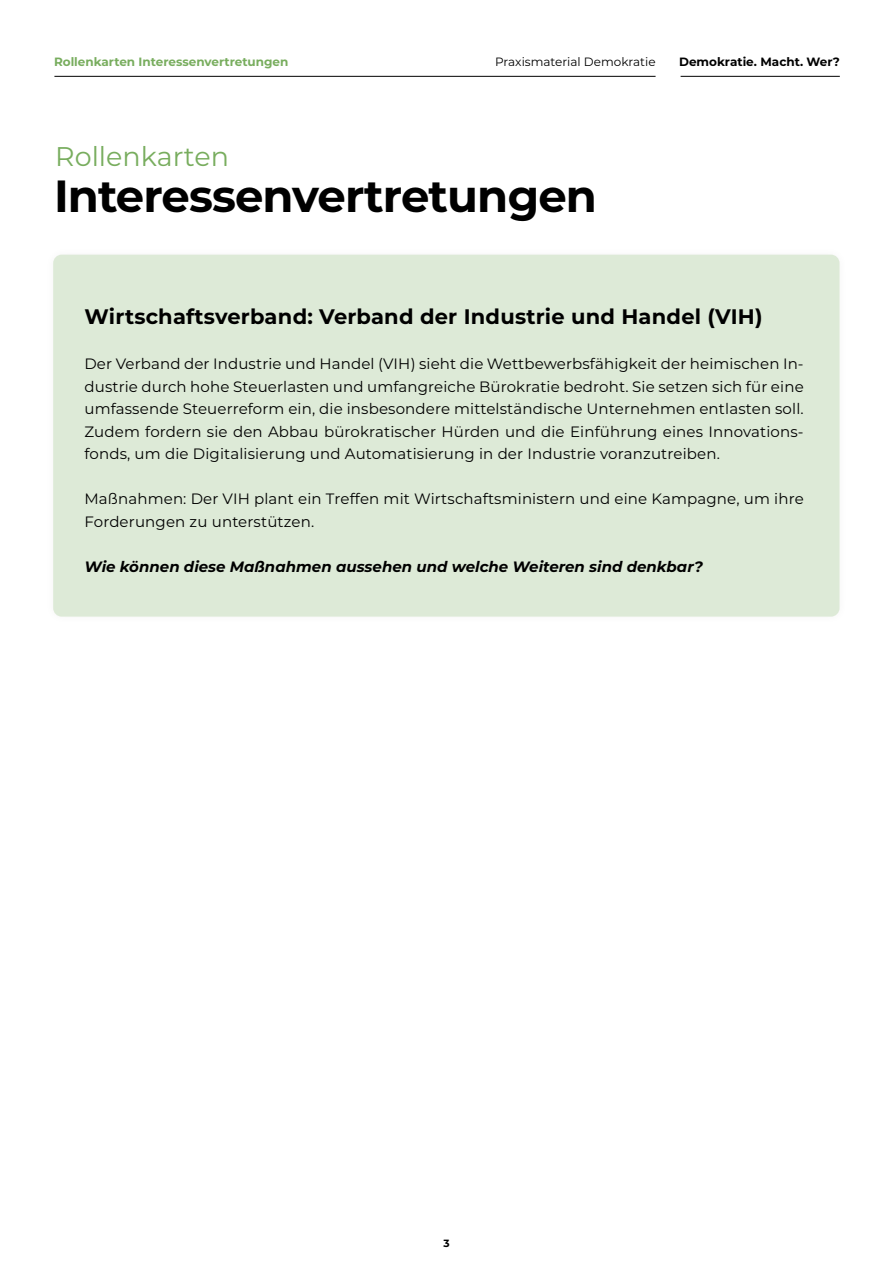
<style>
.page{position:relative;width:893px;height:1263px;background:#fff}
.page>*{position:absolute;margin:0;border:0;box-sizing:border-box;transform-origin:0 0}
.t1{font:700 45px "Montserrat";letter-spacing:-.02em;color:#000}
.t2{font:27px "Montserrat";color:#78ad5e}
.t3{font:700 21px "Montserrat";letter-spacing:.01em;color:#000}
.t4{font:15px/22.5px "Montserrat";letter-spacing:.01em;color:#000;text-align:justify}
.t5{font:italic 700 15px "Montserrat";color:#000}
.t6{font:700 12px "Montserrat";color:#78ad5e}
.t7{font:12px "Montserrat";color:#000}
.t8{font:700 12px "Montserrat";color:#000}
.t9{font:700 10.5px "Montserrat";color:#000}
</style>
<div class="page">
<hr style="left:681px;top:76px;width:159px;height:1px;background:#000">
<hr style="left:54px;top:76px;width:602px;height:1px;background:#000">
<div style="left:53px;top:255px;width:786px;height:362px;background:#ddead7;border-radius:9px"></div>
<p class="t6" style="left:54px;top:53px;width:236px">Rollenkarten Interessenvertretungen</p>
<h2 class="t2" style="left:55px;top:138px;width:175px">Rollenkarten</h2>
<p class="t7" style="left:495px;top:53px;width:162px">Praxismaterial Demokratie</p>
<p class="t8" style="left:679px;top:53px;width:162px">Demokratie. Macht. Wer?</p>
<h1 class="t1" style="left:54px;top:163px;width:544px">Interessenvertretungen</h1>
<h3 class="t3" style="left:84px;top:301px;width:680px">Wirtschaftsverband: Verband der Industrie und Handel (VIH)</h3>
<p class="t4" style="left:84px;top:352px;width:721px">Der Verband der Industrie und Handel (VIH) sieht die Wettbewerbsfähigkeit der heimischen In&shy;dustrie durch hohe Steuerlasten und umfangreiche Bürokratie bedroht. Sie setzen sich für eine umfassende Steuerreform ein, die insbesondere mittelständische Unternehmen entlasten soll.<br>Zudem fordern sie den Abbau bürokratischer Hürden und die Einführung eines Innovations&shy;fonds, um die Digitalisierung und Automatisierung in der Industrie voranzutreiben.</p>
<p class="t4" style="left:84px;top:487px;width:721px">Maßnahmen: Der VIH plant ein Treffen mit Wirtschaftsministern und eine Kampagne, um ihre<br>Forderungen zu unterstützen.</p>
<p class="t5" style="left:84px;top:555px;width:620px">Wie können diese Maßnahmen aussehen und welche Weiteren sind denkbar?</p>
<p class="t9" style="left:443px;top:1235px;width:8px">3</p>
</div>
